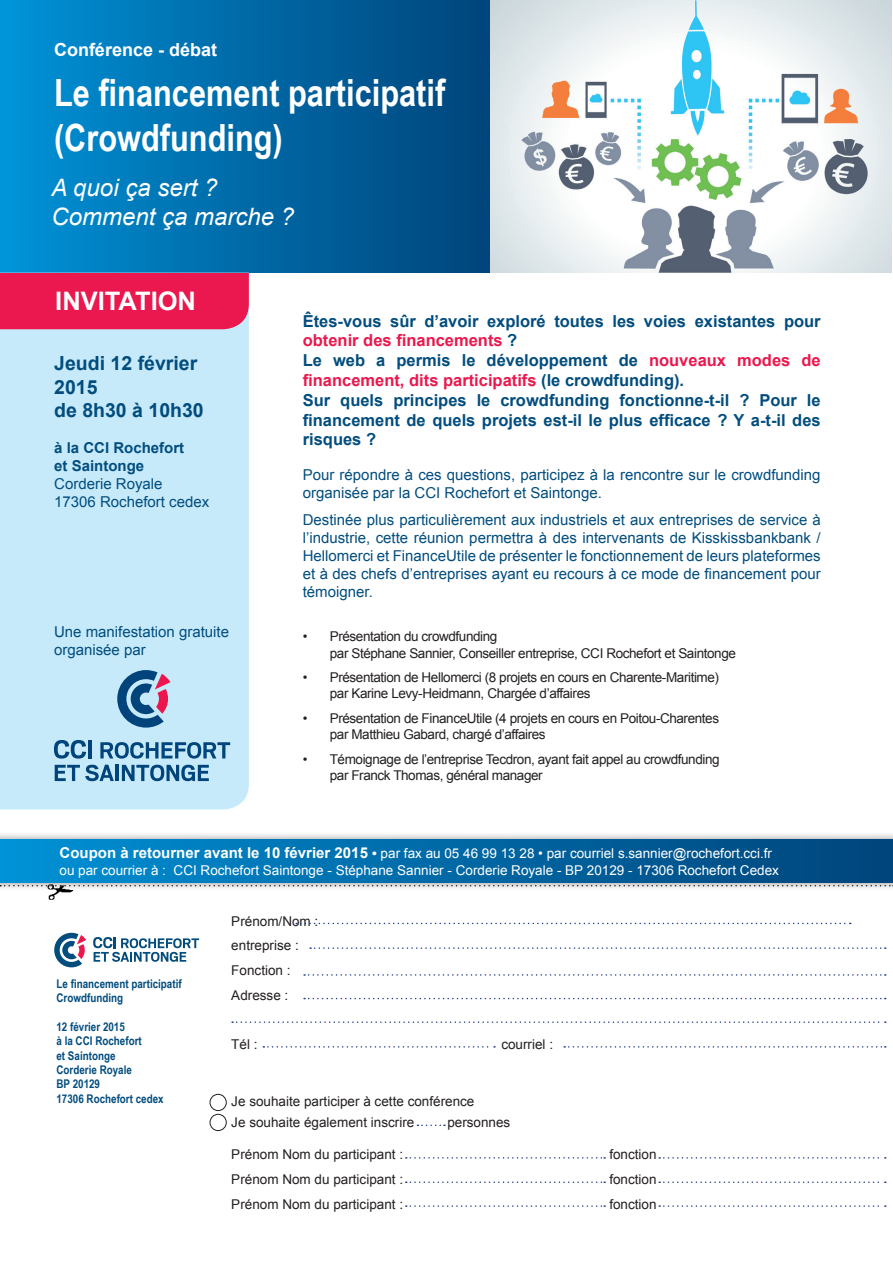
<style>
.page{position:relative;width:893px;height:1263px;background:#fff}
.page>*{position:absolute;margin:0;border:0;box-sizing:border-box;transform-origin:0 0}
.t1{font:700 37.5px/45px "Arial Narrow";color:#fff}
.t2{font:700 25.5px "Arial";color:#fff}
.t3{font:italic 24px/28.8px "Arial";color:#fff}
.t4{font:700 19.5px/23.4px "Arial";color:#024d7e}
.t5{font:700 18px "Arial";color:#fff}
.t6{font:700 16.5px/19.8px "Arial";color:#024d7e}
.t7{font:15px/18px "Arial";color:#024d7e}
.t8{font:700 15px/18px "Arial";color:#024d7e}
.t9{font:13.5px/16.2px "Arial";letter-spacing:-.03em;color:#231f20}
.t10{font:13.5px/24.8px "Arial";color:#231f20}
.t11{font:13.5px/16.2px "Arial";color:#fff}
.t12{font:700 12px/14.4px "Arial Narrow";color:#024d7e}
.s1{color:#ea184e}
.s2{font-weight:700;font-size:15px}
.s3{font-weight:700}
</style>
<div class="page">
<img style="left:489px;top:0;width:403px;height:273px">
<div style="left:0;top:0;width:489px;height:273px;background:linear-gradient(to right,#0093d7,#004379)"></div>
<div style="left:0;top:329px;width:249px;height:480px;background:#c6eafa"></div>
<div style="left:0;top:273px;width:249px;height:56px;background:#ea184e"></div>
<svg style="left:296px;top:923px;width:555px;height:1px"></svg>
<svg style="left:310px;top:947px;width:576px;height:2px"></svg>
<svg style="left:304px;top:974px;width:582px;height:2px"></svg>
<svg style="left:417px;top:1124px;width:28px;height:2px"></svg>
<svg style="left:406px;top:1157px;width:199px;height:1px"></svg>
<svg style="left:406px;top:1181px;width:199px;height:2px"></svg>
<svg style="left:406px;top:1205px;width:199px;height:2px"></svg>
<svg style="left:659px;top:1157px;width:227px;height:1px"></svg>
<svg style="left:659px;top:1181px;width:227px;height:2px"></svg>
<svg style="left:659px;top:1205px;width:227px;height:2px"></svg>
<svg style="left:263px;top:1046px;width:232px;height:1px"></svg>
<svg style="left:564px;top:1046px;width:322px;height:1px"></svg>
<svg style="left:232px;top:1021px;width:654px;height:2px"></svg>
<svg style="left:304px;top:998px;width:582px;height:1px"></svg>
<div style="left:210px;top:1094px;width:17px;height:17px;border:1px solid #231f20;border-radius:50%"></div>
<div style="left:210px;top:1114px;width:17px;height:17px;border:1px solid #231f20;border-radius:50%"></div>
<img style="left:48px;top:891px;width:25px;height:9px">
<div style="left:0;top:831px;width:893px;height:60px;background:#231f20;opacity:.5"></div>
<div style="left:0;top:839px;width:893px;height:44px;background:linear-gradient(to right,#0091d5,#004379)"></div>
<svg style="left:93px;top:937px;width:106px;height:25px"></svg>
<svg style="left:54px;top:933px;width:32px;height:34px"></svg>
<svg style="left:117px;top:670px;width:54px;height:58px"></svg>
<svg style="left:54px;top:740px;width:32px;height:19px"></svg>
<hr style="left:88px;top:740px;width:4px;height:18px;background:#00447b">
<svg style="left:100px;top:742px;width:130px;height:17px"></svg>
<svg style="left:55px;top:765px;width:59px;height:16px"></svg>
<hr style="left:116px;top:765px;width:3px;height:16px;background:#00447b">
<svg style="left:122px;top:765px;width:87px;height:16px"></svg>
<p class="t5" style="left:54px;top:38px;width:165px">Conférence - débat</p>
<h1 class="t1" style="left:54px;top:68px;width:393px">Le financement participatif (Crowdfunding)</h1>
<h3 class="t3" style="left:52px;top:174px;width:244px">A quoi ça sert ?<br>Comment ça marche ?</h3>
<h2 class="t2" style="left:55px;top:284px;width:142px">INVITATION</h2>
<h3 class="t4" style="left:54px;top:352px;width:151px">Jeudi 12 février<br>2015<br>de 8h30 à 10h30</h3>
<p class="t8" style="left:54px;top:439px;width:132px">à la CCI Rochefort et Saintonge</p>
<p class="t7" style="left:54px;top:475px;width:157px">Corderie Royale<br>17306 Rochefort cedex</p>
<p class="t7" style="left:54px;top:623px;width:177px">Une manifestation gratuite organisée par</p>
<p class="t6" style="left:303px;top:311px;width:519px">Êtes-vous sûr d’avoir exploré toutes les voies existantes pour <span class="s1">obtenir des financements</span> ?<br>Le web a permis le développement de <span class="s1">nouveaux modes de financement, dits participatifs</span> (le crowdfunding).<br>Sur quels principes le crowdfunding fonctionne-t-il ? Pour le financement de quels projets est-il le plus efficace ? Y a-t-il des risques ?</p>
<p class="t7" style="left:303px;top:466px;width:519px">Pour répondre à ces questions, participez à la rencontre sur le crowdfunding organisée par la CCI Rochefort et Saintonge.</p>
<p class="t7" style="left:303px;top:511px;width:519px;text-align:justify">Destinée plus particulièrement aux industriels et aux entreprises de service à l’industrie, cette réunion permettra à des intervenants de Kisskissbankbank / Hellomerci et FinanceUtile de présenter le fonctionnement de leurs plateformes et à des chefs d’entreprises ayant eu recours à ce mode de financement pour témoigner.</p>
<p class="t9" style="left:330px;top:629px;width:408px;text-indent:-27px">• Présentation du crowdfunding<br>par Stéphane Sannier, Conseiller entreprise, CCI Rochefort et Saintonge</p>
<p class="t9" style="left:330px;top:669px;width:391px;text-indent:-27px">• Présentation de Hellomerci (8 projets en cours en Charente-Maritime) par Karine Levy-Heidmann, Chargée d’affaires</p>
<p class="t9" style="left:330px;top:710px;width:391px;text-indent:-27px">• Présentation de FinanceUtile (4 projets en cours en Poitou-Charentes par Matthieu Gabard, chargé d’affaires</p>
<p class="t9" style="left:330px;top:751px;width:391px;text-indent:-27px">• Témoignage de l’entreprise Tecdron, ayant fait appel au crowdfunding par Franck Thomas, général manager</p>
<p class="t11" style="left:60px;top:846px;width:721px"><span class="s2">Coupon à retourner avant le 10 février 2015</span> <span class="s3">•</span> par fax au 05 46 99 13 28 • par courriel s.sannier@rochefort.cci.fr ou par courrier à : CCI Rochefort Saintonge - Stéphane Sannier - Corderie Royale - BP 20129 - 17306 Rochefort Cedex</p>
<p class="t12" style="left:57px;top:976px;width:127px">Le financement participatif<br>Crowdfunding</p>
<p class="t12" style="left:57px;top:1019px;width:109px">12 février 2015<br>à la CCI Rochefort<br>et Saintonge<br>Corderie Royale<br>BP 20129<br>17306 Rochefort cedex</p>
<p class="t10" style="left:231px;top:909px;width:89px">Prénom/Nom : entreprise :<br>Fonction :<br>Adresse :</p>
<p class="t9" style="left:231px;top:1036px;width:28px">Tél :</p>
<p class="t10" style="left:501px;top:1032px;width:53px">courriel :</p>
<p class="t10" style="left:231px;top:1091px;width:245px;line-height:20.4px">Je souhaite participer à cette conférence<br>Je souhaite également inscrire</p>
<p class="t10" style="left:447px;top:1110px;width:65px">personnes</p>
<p class="t10" style="left:231px;top:1142px;width:173px">Prénom Nom du participant :</p>
<p class="t10" style="left:609px;top:1142px;width:49px">fonction</p>
<p class="t10" style="left:231px;top:1167px;width:173px">Prénom Nom du participant :</p>
<p class="t10" style="left:609px;top:1167px;width:49px">fonction</p>
<p class="t10" style="left:231px;top:1191px;width:173px">Prénom Nom du participant :</p>
<p class="t10" style="left:609px;top:1191px;width:49px">fonction</p>
</div>
